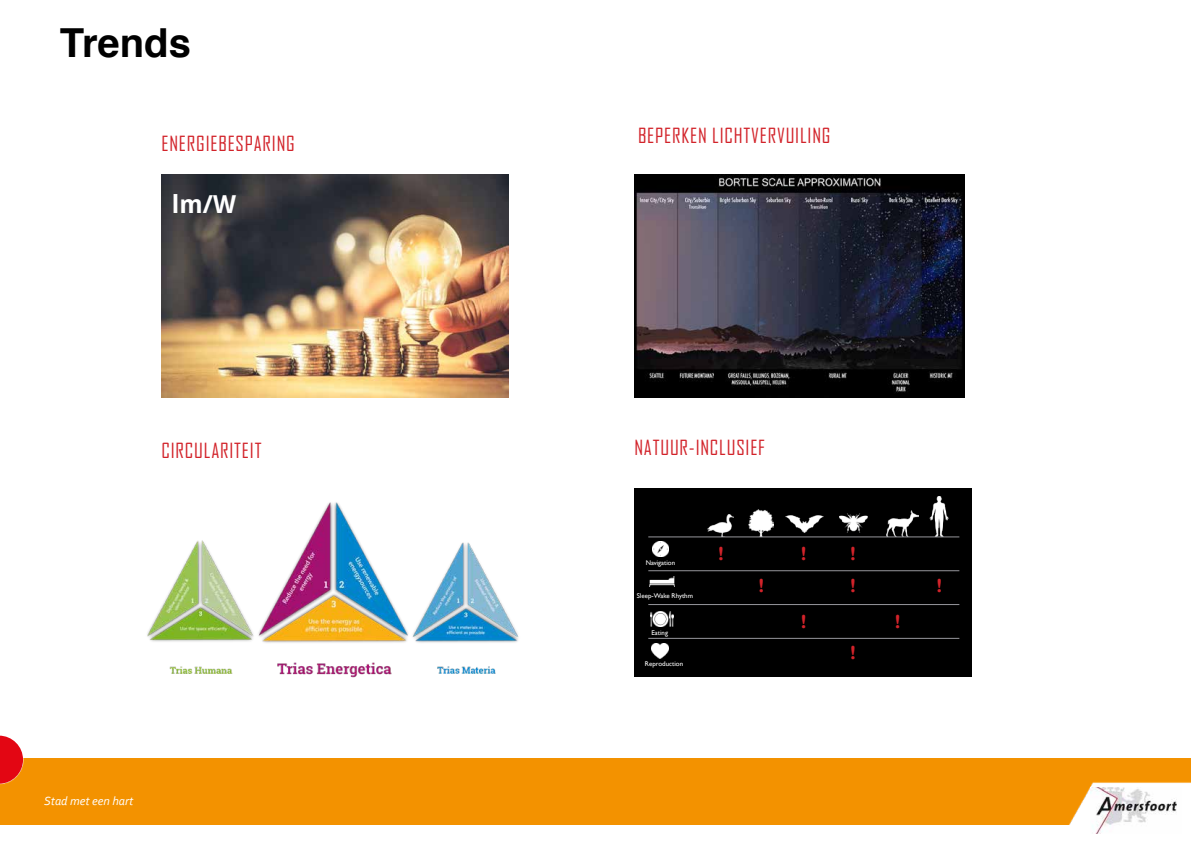
<style>
.page{position:relative;width:1191px;height:842px;background:#fff}
.page>*{position:absolute;margin:0;border:0;box-sizing:border-box;transform-origin:0 0}
.t1{font:700 40px "Helvetica";color:#000}
.t2{font:700 24.8px "Droid Sans";color:#fff}
.t3{font:20px "Agency FB";letter-spacing:.04em;color:#d2232a}
.t4{font:700 18.9px "Gill Sans";color:#d2232a}
.t5{font:italic 12.4px "Corbel";color:#fff}
.t6{font:6.9px "Gill Sans";color:#fff}
</style>
<div class="page">
<div style="left:0;top:759px;width:1191px;height:65px;background:#f39200"></div>
<svg style="left:0;top:736px;width:23px;height:48px"></svg>
<img style="left:1090px;top:787px;width:91px;height:47px">
<div style="left:635px;top:488px;width:337px;height:188px;background:#000"></div>
<img style="left:748px;top:510px;width:26px;height:27px">
<img style="left:707px;top:514px;width:26px;height:23px">
<img style="left:886px;top:510px;width:32px;height:27px">
<img style="left:840px;top:513px;width:27px;height:20px">
<img style="left:929px;top:497px;width:20px;height:39px">
<img style="left:785px;top:516px;width:38px;height:17px">
<img style="left:650px;top:611px;width:23px;height:16px">
<img style="left:652px;top:541px;width:17px;height:16px">
<img style="left:649px;top:577px;width:25px;height:9px">
<img style="left:651px;top:643px;width:18px;height:15px">
<hr style="left:648px;top:570px;width:311px;height:1px;background:#96969c">
<hr style="left:648px;top:537px;width:311px;height:1px;background:#96969c">
<hr style="left:648px;top:604px;width:311px;height:1px;background:#96969c">
<hr style="left:648px;top:638px;width:311px;height:1px;background:#96969c">
<img style="left:635px;top:175px;width:329px;height:222px">
<img style="left:147px;top:502px;width:372px;height:176px">
<img style="left:161px;top:175px;width:347px;height:222px">
<h1 class="t1" style="left:60px;top:10px;width:133px">Trends</h1>
<p class="t3" style="left:161px;top:132px;width:135px">ENERGIEBESPARING</p>
<p class="t2" style="left:172px;top:187px;width:66px">lm/W</p>
<p class="t3" style="left:638px;top:123px;width:194px">BEPERKEN LICHTVERVUILING</p>
<p class="t3" style="left:161px;top:439px;width:101px">CIRCULARITEIT</p>
<p class="t3" style="left:634px;top:435px;width:132px">NATUUR-INCLUSIEF</p>
<p class="t6" style="left:645px;top:559px;width:31px">Navigation</p>
<p class="t6" style="left:637px;top:592px;width:58px">Sleep-Wake Rhythm</p>
<p class="t6" style="left:651px;top:628px;width:18px">Eating</p>
<p class="t6" style="left:645px;top:660px;width:40px">Reproduction</p>
<p class="t4" style="left:718px;top:542px;width:7px">!</p>
<p class="t4" style="left:801px;top:542px;width:7px">!</p>
<p class="t4" style="left:850px;top:542px;width:7px">!</p>
<p class="t4" style="left:759px;top:574px;width:7px">!</p>
<p class="t4" style="left:850px;top:574px;width:7px">!</p>
<p class="t4" style="left:801px;top:610px;width:7px">!</p>
<p class="t4" style="left:850px;top:641px;width:7px">!</p>
<p class="t4" style="left:895px;top:610px;width:7px">!</p>
<p class="t4" style="left:936px;top:574px;width:7px">!</p>
<p class="t5" style="left:44px;top:793px;width:91px">Stad met een hart</p>
</div>
